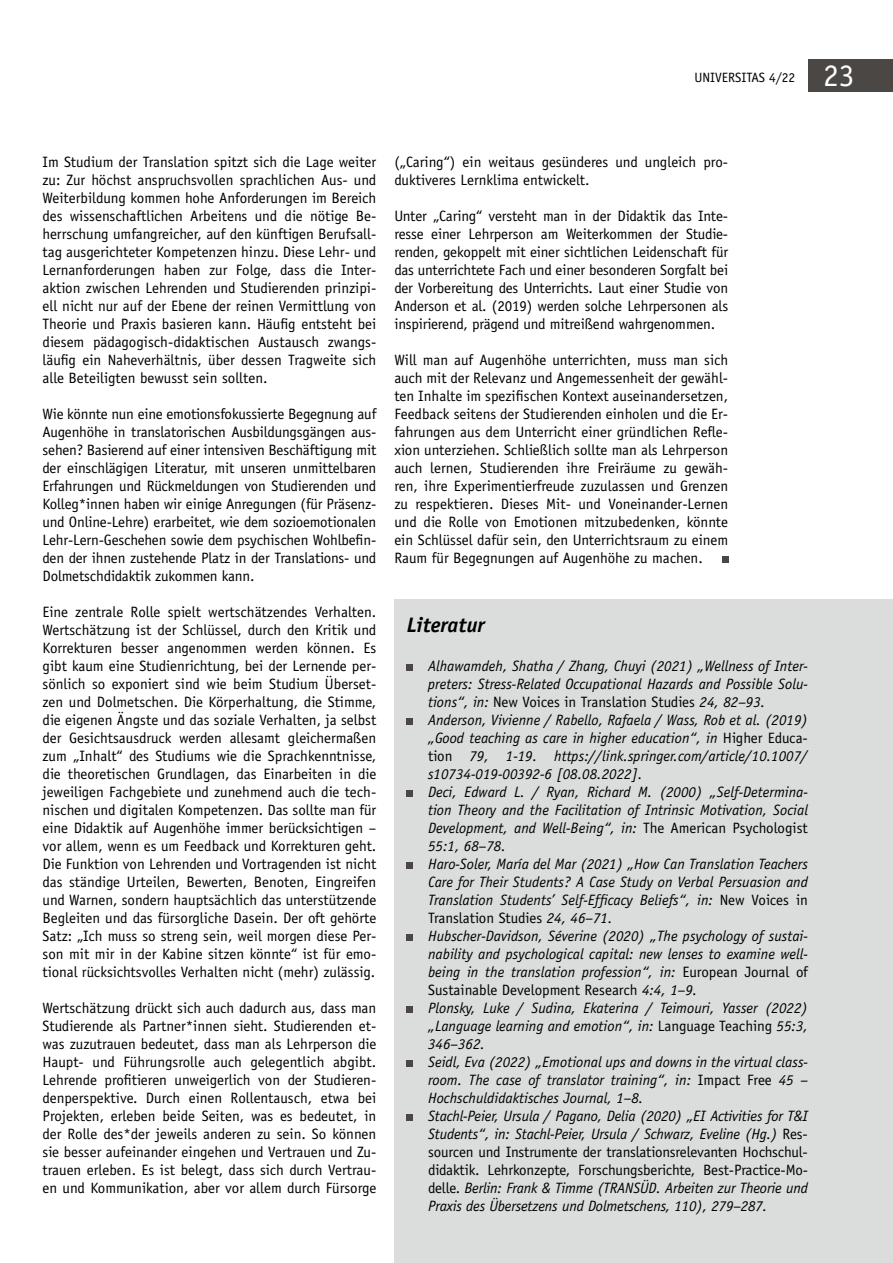
<style>
.page{position:relative;width:893px;height:1263px;background:#fff}
.page>*{position:absolute;margin:0;border:0;box-sizing:border-box;transform-origin:0 0}
.t1{font:31.5px "Officina Serif Std";color:#fff}
.t2{font:italic 700 21px "Officina Sans Std";color:#000}
.t3{font:15px/18px "Officina Sans Std";color:#000;text-align:justify}
.t4{font:italic 15px/18px "Officina Sans Std";color:#000}
.t5{font:13.5px "Officina Sans Std";color:#000}
.s1{font-style:normal}
</style>
<div class="page">
<div style="left:808px;top:59px;width:85px;height:33px;background:#4b4745"></div>
<div style="left:722px;top:556px;width:6px;height:7px;background:#4b4745"></div>
<div style="left:395px;top:600px;width:498px;height:663px;background:#dbdcdc"></div>
<div style="left:407px;top:664px;width:6px;height:7px;background:#4b4745"></div>
<div style="left:407px;top:718px;width:6px;height:7px;background:#4b4745"></div>
<div style="left:407px;top:790px;width:6px;height:7px;background:#4b4745"></div>
<div style="left:407px;top:862px;width:6px;height:7px;background:#4b4745"></div>
<div style="left:407px;top:934px;width:6px;height:7px;background:#4b4745"></div>
<div style="left:407px;top:1006px;width:6px;height:7px;background:#4b4745"></div>
<div style="left:407px;top:1060px;width:6px;height:7px;background:#4b4745"></div>
<div style="left:407px;top:1114px;width:6px;height:7px;background:#4b4745"></div>
<p class="t5" style="left:694px;top:70px;width:103px">UNIVERSITAS 4/22</p>
<h1 class="t1" style="left:823px;top:57px;width:33px">23</h1>
<p class="t3" style="left:43px;top:153px;width:335px">Im Studium der Translation spitzt sich die Lage weiter zu: Zur höchst anspruchsvollen sprachlichen Aus- und Weiterbildung kommen hohe Anforderungen im Bereich des wissenschaftlichen Arbeitens und die nötige Be&shy;herrschung umfangreicher, auf den künftigen Berufsall&shy;tag ausgerichteter Kompetenzen hinzu. Diese Lehr- und Lernanforderungen haben zur Folge, dass die Inter&shy;aktion zwischen Lehrenden und Studierenden prinzipi&shy;ell nicht nur auf der Ebene der reinen Vermittlung von Theorie und Praxis basieren kann. Häufig entsteht bei diesem pädagogisch-didaktischen Austausch zwangs&shy;läufig ein Naheverhältnis, über dessen Tragweite sich alle Beteiligten bewusst sein sollten.</p>
<p class="t3" style="left:43px;top:405px;width:335px">Wie könnte nun eine emotionsfokussierte Begegnung auf Augenhöhe in translatorischen Ausbildungsgängen aus&shy;sehen? Basierend auf einer intensiven Beschäftigung mit der einschlägigen Literatur, mit unseren unmittelbaren Erfahrungen und Rückmeldungen von Studierenden und Kolleg*innen haben wir einige Anregungen (für Präsenz&shy;und Online-Lehre) erarbeitet, wie dem sozioemotionalen Lehr-Lern-Geschehen sowie dem psychischen Wohlbefin&shy;den der ihnen zustehende Platz in der Translations- und Dolmetschdidaktik zukommen kann.</p>
<p class="t3" style="left:43px;top:603px;width:335px">Eine zentrale Rolle spielt wertschätzendes Verhalten.<br>Wertschätzung ist der Schlüssel, durch den Kritik und Korrekturen besser angenommen werden können. Es gibt kaum eine Studienrichtung, bei der Lernende per&shy;sönlich so exponiert sind wie beim Studium Überset&shy;zen und Dolmetschen. Die Körperhaltung, die Stimme, die eigenen Ängste und das soziale Verhalten, ja selbst der Gesichtsausdruck werden allesamt gleichermaßen zum „Inhalt“ des Studiums wie die Sprachkenntnisse, die theoretischen Grundlagen, das Einarbeiten in die jeweiligen Fachgebiete und zunehmend auch die tech&shy;nischen und digitalen Kompetenzen. Das sollte man für eine Didaktik auf Augenhöhe immer berücksichtigen – vor allem, wenn es um Feedback und Korrekturen geht.<br>Die Funktion von Lehrenden und Vortragenden ist nicht das ständige Urteilen, Bewerten, Benoten, Eingreifen und Warnen, sondern hauptsächlich das unterstützende Begleiten und das fürsorgliche Dasein. Der oft gehörte Satz: „Ich muss so streng sein, weil morgen diese Per&shy;son mit mir in der Kabine sitzen könnte“ ist für emo&shy;tional rücksichtsvolles Verhalten nicht (mehr) zulässig.</p>
<p class="t3" style="left:43px;top:999px;width:335px">Wertschätzung drückt sich auch dadurch aus, dass man Studierende als Partner*innen sieht. Studierenden et&shy;was zuzutrauen bedeutet, dass man als Lehrperson die Haupt- und Führungsrolle auch gelegentlich abgibt.<br>Lehrende profitieren unweigerlich von der Studieren&shy;denperspektive. Durch einen Rollentausch, etwa bei Projekten, erleben beide Seiten, was es bedeutet, in der Rolle des*der jeweils anderen zu sein. So können sie besser aufeinander eingehen und Vertrauen und Zu&shy;trauen erleben. Es ist belegt, dass sich durch Vertrau&shy;en und Kommunikation, aber vor allem durch Fürsorge</p>
<p class="t3" style="left:394px;top:153px;width:335px">(„Caring“) ein weitaus gesünderes und ungleich pro&shy;duktiveres Lernklima entwickelt.</p>
<p class="t3" style="left:394px;top:207px;width:335px">Unter „Caring“ versteht man in der Didaktik das Inte&shy;resse einer Lehrperson am Weiterkommen der Studie&shy;renden, gekoppelt mit einer sichtlichen Leidenschaft für das unterrichtete Fach und einer besonderen Sorgfalt bei der Vorbereitung des Unterrichts. Laut einer Studie von Anderson et al. (2019) werden solche Lehrpersonen als inspirierend, prägend und mitreißend wahrgenommen.</p>
<p class="t3" style="left:394px;top:351px;width:335px">Will man auf Augenhöhe unterrichten, muss man sich auch mit der Relevanz und Angemessenheit der gewähl&shy;ten Inhalte im spezifischen Kontext auseinandersetzen, Feedback seitens der Studierenden einholen und die Er&shy;fahrungen aus dem Unterricht einer gründlichen Refle&shy;xion unterziehen. Schließlich sollte man als Lehrperson auch lernen, Studierenden ihre Freiräume zu gewäh&shy;ren, ihre Experimentierfreude zuzulassen und Grenzen zu respektieren. Dieses Mit- und Voneinander-Lernen und die Rolle von Emotionen mitzubedenken, könnte ein Schlüssel dafür sein, den Unterrichtsraum zu einem Raum für Begegnungen auf Augenhöhe zu machen.</p>
<h2 class="t2" style="left:407px;top:612px;width:80px">Literatur</h2>
<p class="t4" style="left:428px;top:657px;width:381px">Alhawamdeh, Shatha / Zhang, Chuyi (2021) „Wellness of Inter&shy;preters: Stress-Related Occupational Hazards and Possible Solu&shy;tions“, in: <span class="s1">New Voices in Translation Studies</span> 24, 82–93.<br>Anderson, Vivienne / Rabello, Rafaela / Wass, Rob et al. (2019) „Good teaching as care in higher education“, in <span class="s1">Higher Educa&shy;tion</span> 79, 1-19. https://link.springer.com/article/10.1007/ s10734-019-00392-6 [08.08.2022].<br>Deci, Edward L. / Ryan, Richard M. (2000) „Self-Determina&shy;tion Theory and the Facilitation of Intrinsic Motivation, Social Development, and Well-Being“, in: <span class="s1">The American Psychologist </span>55:1, 68–78.<br>Haro-Soler, María del Mar (2021) „How Can Translation Teachers Care for Their Students? A Case Study on Verbal Persuasion and Translation Students’ Self-Efficacy Beliefs“, in: <span class="s1">New Voices in Translation Studies</span> 24, 46–71.<br>Hubscher-Davidson, Séverine (2020) „The psychology of sustai&shy;nability and psychological capital: new lenses to examine well&shy;being in the translation profession“, in: <span class="s1">European Journal of Sustainable Development Research</span> 4:4, 1–9.<br>Plonsky, Luke / Sudina, Ekaterina / Teimouri, Yasser (2022) „Language learning and emotion“, in: <span class="s1">Language Teaching</span> 55:3, 346–362.<br>Seidl, Eva (2022) „Emotional ups and downs in the virtual class&shy;room. The case of translator training“, in: <span class="s1">Impact Free</span> 45 – Hochschuldidaktisches Journal, 1–8.<br>Stachl-Peier, Ursula / Pagano, Delia (2020) „EI Activities for T&amp;I Students“, in: Stachl-Peier, Ursula / Schwarz, Eveline (Hg.) <span class="s1">Res&shy;sourcen und Instrumente der translationsrelevanten Hochschul&shy;didaktik. Lehrkonzepte, Forschungsberichte, Best-Practice-Mo&shy;delle.</span> Berlin: Frank &amp; Timme (TRANSÜD. Arbeiten zur Theorie und Praxis des Übersetzens und Dolmetschens, 110), 279–287.</p>
</div>
